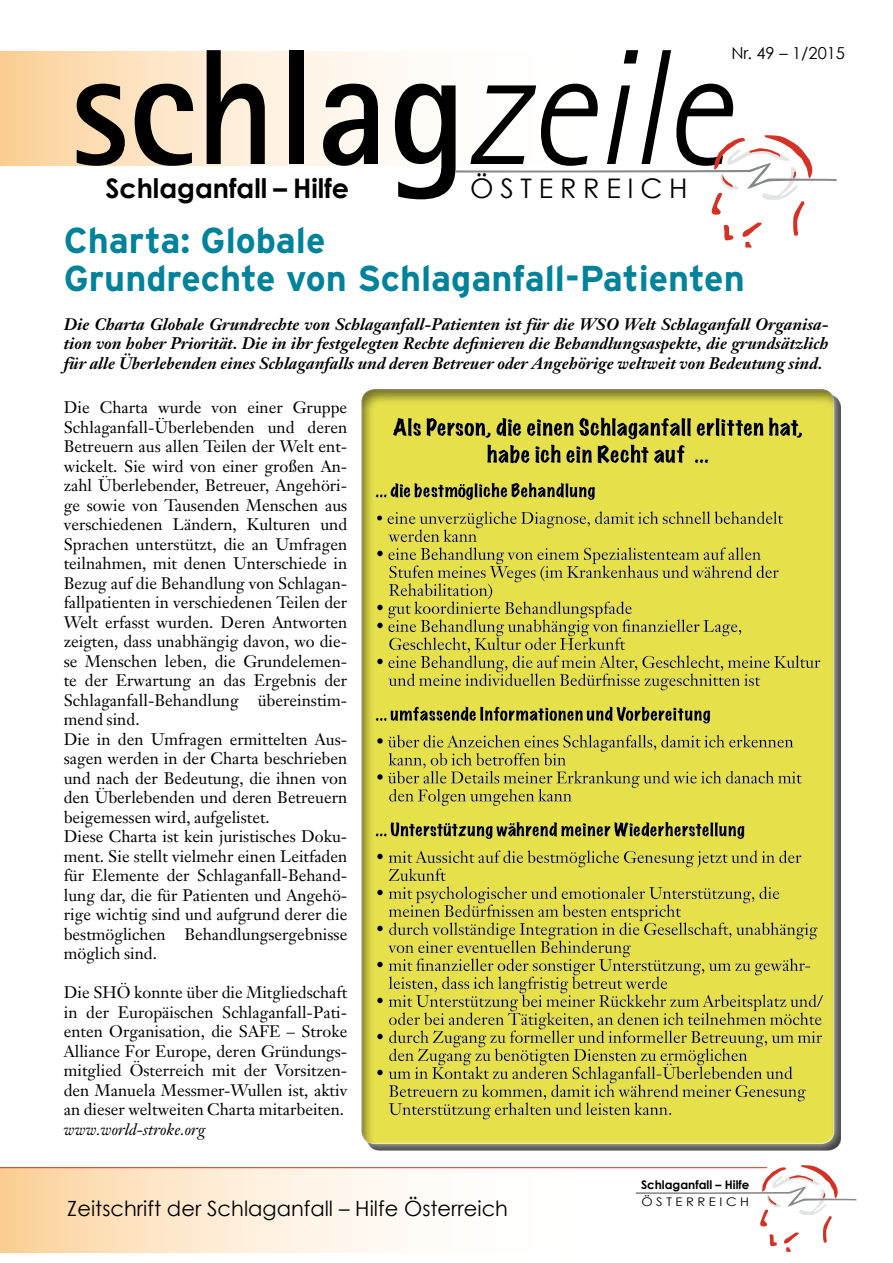
<style>
.page{position:relative;width:893px;height:1263px;background:#fff}
.page>*{position:absolute;margin:0;border:0;box-sizing:border-box;transform-origin:0 0}
.t1{font:700 165px "Rotis Sans Serif";color:#000;scale:.95 1}
.t2{font:700 36px/37.5px "Interstate";color:#00839a}
.t3{font:700 27px "Century Gothic";color:#000}
.t4{font:27px "Century Gothic";letter-spacing:.25em;color:#000}
.t5{font:21px "Century Gothic";color:#000}
.t6{font:16.5px/19.5px "Janson Text";color:#000}
.t7{font:italic 700 16.5px/19.5px "Janson Text";color:#000;text-align:justify}
.t8{font:italic 16.5px "Janson Text";color:#000}
.t9{font:16.5px "Century Gothic";color:#000}
.t10{font:700 11.85px "Century Gothic";color:#000}
.t11{font:11.85px "Century Gothic";color:#000;scale:1.09 1}
.s1{font-weight:300;font-style:italic}
</style>
<div class="page">
<svg style="left:0;top:52px;width:399px;height:113px;background:#fde8cd"></svg>
<svg style="left:455px;top:135px;width:382px;height:113px"></svg>
<svg style="left:0;top:1168px;width:636px;height:84px"></svg>
<svg style="left:636px;top:1165px;width:221px;height:87px"></svg>
<hr style="left:0;top:1167px;width:767px;height:1px;background:#d43225">
<div style="left:352px;top:379px;width:492px;height:775px;background:#fff;opacity:.75"></div>
<div style="left:360px;top:388px;width:482px;height:756px;background:#000;opacity:.5"></div>
<p class="t9" style="left:731px;top:43px;width:115px">Nr. 49 – 1/2015</p>
<h1 class="t1" style="left:71px;top:4px;width:695px">schlag<span class="s1">zeile</span></h1>
<h3 class="t3" style="left:105px;top:172px;width:245px">Schlaganfall – Hilfe</h3>
<h3 class="t4" style="left:470px;top:172px;width:219px">ÖSTERREICH</h3>
<h2 class="t2" style="left:64px;top:222px;width:682px">Charta: Globale<br>Grundrechte von Schlaganfall-Patienten</h2>
<p class="t7" style="left:64px;top:314px;width:767px">Die Charta Globale Grundrechte von Schlaganfall-Patienten ist für die WSO Welt Schlaganfall Organisa&shy;tion von hoher Priorität. Die in ihr festgelegten Rechte definieren die Behandlungsaspekte, die grundsätzlich für alle Überlebenden eines Schlaganfalls und deren Betreuer oder Angehörige weltweit von Bedeutung sind.</p>
<p class="t6" style="left:64px;top:398px;width:285px">Die Charta wurde von einer Gruppe Schlaganfall-Überlebenden und deren Betreuern aus allen Teilen der Welt ent&shy;wickelt. Sie wird von einer großen An&shy;zahl Überlebender, Betreuer, Angehöri&shy;ge sowie von Tausenden Menschen aus verschiedenen Ländern, Kulturen und Sprachen unterstützt, die an Umfragen teilnahmen, mit denen Unterschiede in Bezug auf die Behandlung von Schlagan&shy;fallpatienten in verschiedenen Teilen der Welt erfasst wurden. Deren Antworten zeigten, dass unabhängig davon, wo die&shy;se Menschen leben, die Grundelemen&shy;te der Erwartung an das Ergebnis der Schlaganfall-Behandlung übereinstim&shy;mend sind.<br>Die in den Umfragen ermittelten Aus&shy;sagen werden in der Charta beschrieben und nach der Bedeutung, die ihnen von den Überlebenden und deren Betreuern beigemessen wird, aufgelistet.<br>Diese Charta ist kein juristisches Doku&shy;ment. Sie stellt vielmehr einen Leitfaden für Elemente der Schlaganfall-Behand&shy;lung dar, die für Patienten und Angehö&shy;rige wichtig sind und aufgrund derer die bestmöglichen Behandlungsergebnisse möglich sind.</p>
<p class="t6" style="left:64px;top:983px;width:285px;text-align:justify">Die SHÖ konnte über die Mitgliedschaft in der Europäischen Schlaganfall-Pati&shy;enten Organisation, die SAFE – Stroke Alliance For Europe, deren Gründungs&shy;mitglied Österreich mit der Vorsitzen&shy;den Manuela Messmer-Wullen ist, aktiv an dieser weltweiten Charta mitarbeiten.</p>
<p class="t8" style="left:64px;top:1119px;width:143px">www.world-stroke.org</p>
<p class="t5" style="left:67px;top:1195px;width:442px">Zeitschrift der Schlaganfall – Hilfe Österreich</p>
<p class="t10" style="left:641px;top:1177px;width:110px">Schlaganfall – Hilfe</p>
<p class="t11" style="left:641px;top:1194px;width:100px">Ö S T E R R E I C H</p>
</div>
